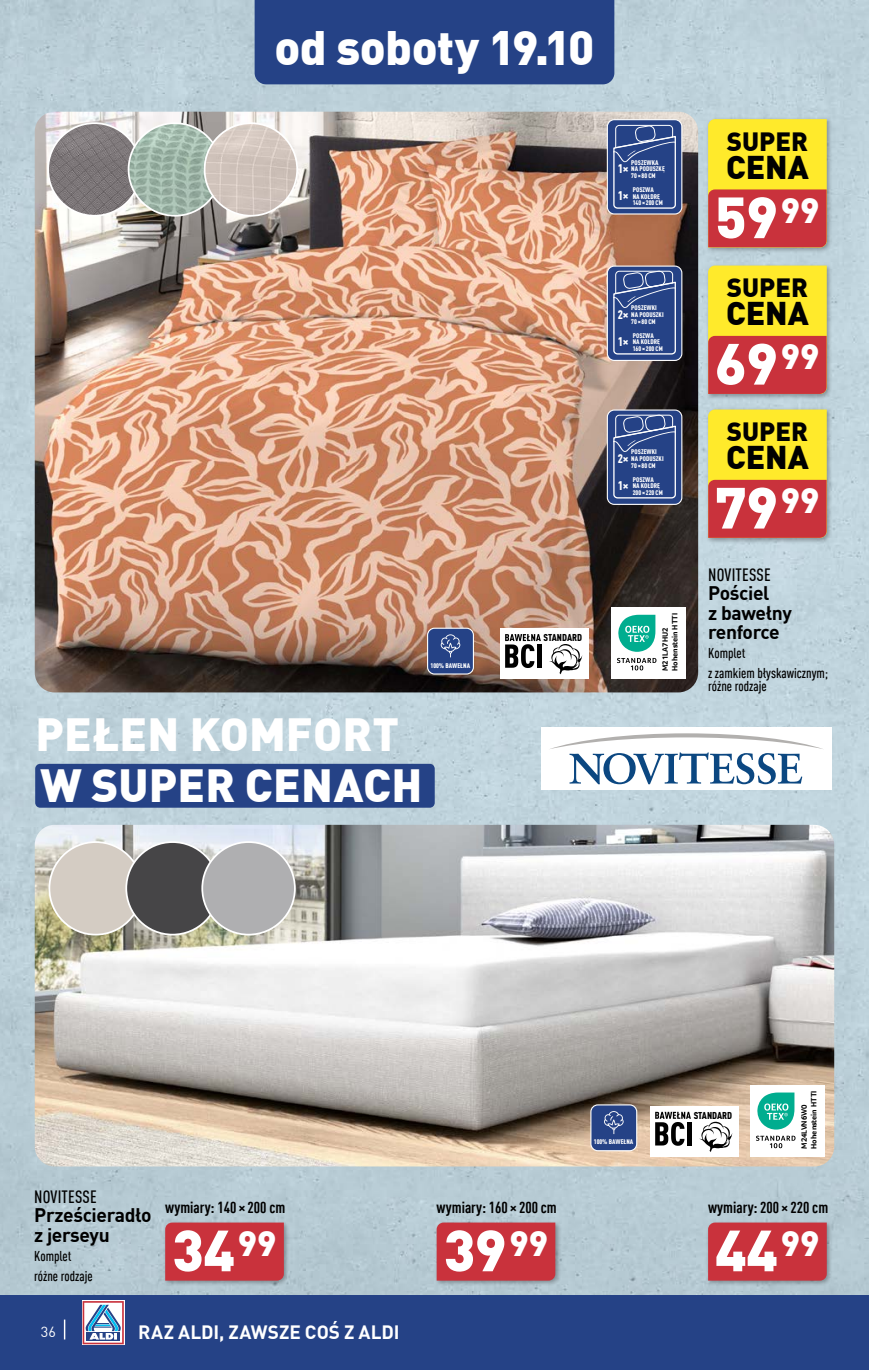
<style>
.page{position:relative;width:869px;height:1370px;background:#fff}
.page>*{position:absolute;margin:0;border:0;box-sizing:border-box;transform-origin:0 0}
.t1{font:900 57.23px "DIN Pro";letter-spacing:-.01em;color:#fff}
.t2{font:900 47.25px "DIN Pro";letter-spacing:-.01em;color:#fff}
.t3{font:900 45.5px/50.9px "DIN Pro";letter-spacing:.005em;color:#fff}
.t4{font:900 32.2px "DIN Pro";color:#000}
.t5{font:900 25.9px "DIN Pro";color:#000}
.t6{font:700 19.25px/19.2px "DIN Pro";letter-spacing:-.02em;color:#000}
.t7{font:700 18.9px "DIN Pro";letter-spacing:.005em;color:#fff}
.t8{font:500 condensed 17.5px "DIN Pro";letter-spacing:.01em;color:#000}
.t9{font:700 condensed 15.75px "DIN Pro";color:#000}
.t10{font:14.35px "DIN Pro";color:#fff}
.t11{font:500 condensed 14px/20.1px "DIN Pro";color:#000}
.t12{font:900 condensed 12.25px "DIN Pro";color:#fff}
.t13{font:900 condensed 9.8px "DIN Pro";color:#000}
.t14{font:700 8.05px/9.6px "Foco";color:#000}
.t15{font:900 condensed 6.65px/6.6px "DIN Pro";letter-spacing:.01em;color:#fff}
</style>
<div class="page">
<img style="left:0;top:0;width:868px;height:1295px">
<img style="left:35px;top:112px;width:662px;height:580px">
<img style="left:35px;top:824px;width:798px;height:342px">
<div style="left:35px;top:763px;width:399px;height:44px;background:#254286;border-radius:5px"></div>
<div style="left:49px;top:842px;width:93px;height:92px;background:#d4ccc3;border-radius:50%"></div>
<div style="left:48px;top:841px;width:95px;height:94px;border:2px solid #fff;border-radius:50%"></div>
<div style="left:434px;top:1219px;width:127px;height:67px;background:#000;opacity:.3"></div>
<div style="left:436px;top:1222px;width:119px;height:58px;background:#c9323c"></div>
<div style="left:163px;top:1219px;width:127px;height:67px;background:#000;opacity:.3"></div>
<div style="left:165px;top:1222px;width:119px;height:58px;background:#c9323c"></div>
<div style="left:705px;top:1219px;width:127px;height:67px;background:#000;opacity:.3"></div>
<div style="left:707px;top:1222px;width:119px;height:58px;background:#c9323c"></div>
<div style="left:541px;top:727px;width:290px;height:63px;background:#fff"></div>
<svg style="left:550px;top:733px;width:273px;height:51px"></svg>
<div style="left:590px;top:1104px;width:46px;height:46px;background:#254286;border-radius:7px"></div>
<div style="left:590px;top:1104px;width:47px;height:47px;border:1px solid #fff;border-radius:7px"></div>
<svg style="left:604px;top:1111px;width:19px;height:22px"></svg>
<div style="left:749px;top:1084px;width:74px;height:72px;background:#fff"></div>
<svg style="left:757px;top:1092px;width:37px;height:37px"></svg>
<svg style="left:756px;top:1135px;width:39px;height:13px"></svg>
<div style="left:610px;top:606px;width:75px;height:72px;background:#fff"></div>
<svg style="left:618px;top:614px;width:37px;height:37px"></svg>
<svg style="left:617px;top:657px;width:39px;height:13px"></svg>
<div style="left:650px;top:1105px;width:88px;height:51px;background:#fff"></div>
<hr style="left:687px;top:1122px;width:4px;height:23px;background:#000">
<svg style="left:655px;top:1111px;width:35px;height:34px"></svg>
<svg style="left:699px;top:1121px;width:33px;height:30px"></svg>
<div style="left:500px;top:628px;width:88px;height:50px;background:#fff"></div>
<hr style="left:537px;top:644px;width:4px;height:23px;background:#000">
<svg style="left:505px;top:634px;width:35px;height:34px"></svg>
<svg style="left:549px;top:644px;width:33px;height:30px"></svg>
<div style="left:427px;top:628px;width:46px;height:46px;background:#254286;border-radius:7px"></div>
<div style="left:427px;top:627px;width:46px;height:47px;border:1px solid #fff;border-radius:7px"></div>
<svg style="left:440px;top:634px;width:20px;height:23px"></svg>
<div style="left:607px;top:266px;width:74px;height:94px;background:#254286;border-radius:7px"></div>
<div style="left:606px;top:265px;width:76px;height:96px;border:1px solid #fff;border-radius:7px"></div>
<svg style="left:613px;top:270px;width:63px;height:85px"></svg>
<div style="left:607px;top:410px;width:74px;height:94px;background:#254286;border-radius:7px"></div>
<div style="left:606px;top:409px;width:76px;height:96px;border:1px solid #fff;border-radius:7px"></div>
<svg style="left:613px;top:414px;width:63px;height:85px"></svg>
<img style="left:48px;top:123px;width:93px;height:93px;border-radius:46px">
<div style="left:47px;top:122px;width:94px;height:94px;border:2px solid #fff;border-radius:50%"></div>
<img style="left:128px;top:123px;width:93px;height:93px;border-radius:46px">
<div style="left:128px;top:122px;width:94px;height:94px;border:2px solid #fff;border-radius:50%"></div>
<img style="left:204px;top:123px;width:93px;height:93px;border-radius:46px">
<div style="left:203px;top:122px;width:95px;height:94px;border:2px solid #fff;border-radius:50%"></div>
<div style="left:705px;top:117px;width:127px;height:136px;background:#000;opacity:.3"></div>
<svg style="left:707px;top:119px;width:119px;height:128px;background:#e69734"></svg>
<div style="left:705px;top:407px;width:127px;height:137px;background:#000;opacity:.3"></div>
<svg style="left:707px;top:409px;width:119px;height:129px;background:#e59734"></svg>
<div style="left:705px;top:263px;width:127px;height:137px;background:#000;opacity:.3"></div>
<svg style="left:707px;top:265px;width:119px;height:129px;background:#e59734"></svg>
<div style="left:126px;top:842px;width:93px;height:92px;background:#464547;border-radius:50%"></div>
<div style="left:125px;top:841px;width:95px;height:94px;border:2px solid #fff;border-radius:50%"></div>
<div style="left:202px;top:842px;width:93px;height:92px;background:#afafb1;border-radius:50%"></div>
<div style="left:201px;top:841px;width:94px;height:94px;border:2px solid #fff;border-radius:50%"></div>
<div style="left:607px;top:120px;width:74px;height:94px;background:#254286;border-radius:7px"></div>
<div style="left:606px;top:119px;width:76px;height:95px;border:1px solid #fff;border-radius:7px"></div>
<svg style="left:613px;top:124px;width:63px;height:85px"></svg>
<div style="left:254px;top:0;width:360px;height:84px;background:#254286"></div>
<hr style="left:868px;top:1295px;width:1px;height:74px;background:#254286">
<div style="left:0;top:1295px;width:868px;height:74px;background:#254286"></div>
<svg style="left:82px;top:1300px;width:42px;height:44px"></svg>
<svg style="left:83px;top:1300px;width:41px;height:43px"></svg>
<svg style="left:64px;top:1319px;width:1px;height:20px"></svg>
<h2 class="t2" style="left:274px;top:10px;width:321px">od soboty 19.10</h2>
<h3 class="t12" style="left:617px;top:159px;width:12px">1×</h3>
<p class="t15" style="left:631px;top:158px;width:35px">POSZEWKA<br>NA PODUSZKĘ<br>70 × 80 CM</p>
<p class="t15" style="left:632px;top:186px;width:32px">POSZWA<br>NA KOŁDRĘ<br>140 × 200 CM</p>
<h3 class="t12" style="left:617px;top:186px;width:12px">1×</h3>
<h3 class="t12" style="left:617px;top:305px;width:12px">2×</h3>
<p class="t15" style="left:631px;top:304px;width:34px">POSZEWKI<br>NA PODUSZKI<br>70 × 80 CM</p>
<p class="t15" style="left:632px;top:331px;width:32px">POSZWA<br>NA KOŁDRĘ<br>160 × 200 CM</p>
<h3 class="t12" style="left:617px;top:332px;width:12px">1×</h3>
<h3 class="t12" style="left:617px;top:449px;width:12px">2×</h3>
<p class="t15" style="left:631px;top:448px;width:34px">POSZEWKI<br>NA PODUSZKI<br>70 × 80 CM</p>
<p class="t15" style="left:632px;top:475px;width:32px">POSZWA<br>NA KOŁDRĘ<br>200 × 220 CM</p>
<h3 class="t12" style="left:617px;top:476px;width:12px">1×</h3>
<p class="t15" style="left:430px;top:661px;width:41px">100% BAWEŁNA</p>
<h3 class="t3" style="left:35px;top:706px;width:388px">PEŁEN KOMFORT<br>W SUPER CENACH</h3>
<h3 class="t13" style="left:543px;top:630px;width:40px">STANDARD</h3>
<p class="t14" style="left:660px;top:671px;width:59px;rotate:-90deg">M21LA7HU2<br>Hohenstein HTTI</p>
<h3 class="t5" style="left:726px;top:120px;width:83px">SUPER</h3>
<h3 class="t4" style="left:725px;top:141px;width:84px">CENA</h3>
<h1 class="t1" style="left:714px;top:172px;width:106px">59<sup>99</sup></h1>
<h3 class="t5" style="left:726px;top:267px;width:83px">SUPER</h3>
<h3 class="t4" style="left:725px;top:288px;width:84px">CENA</h3>
<h1 class="t1" style="left:714px;top:318px;width:106px">69<sup>99</sup></h1>
<h3 class="t5" style="left:726px;top:411px;width:83px">SUPER</h3>
<h3 class="t4" style="left:725px;top:431px;width:84px">CENA</h3>
<h1 class="t1" style="left:714px;top:462px;width:106px">79<sup>99</sup></h1>
<h3 class="t8" style="left:707px;top:562px;width:64px">NOVITESSE</h3>
<h3 class="t6" style="left:707px;top:582px;width:85px">Pościel<br>z bawełny renforce</h3>
<h3 class="t11" style="left:707px;top:642px;width:122px">Komplet<br>z zamkiem błyskawicznym;</h3>
<h3 class="t11" style="left:707px;top:675px;width:60px">różne rodzaje</h3>
<p class="t15" style="left:593px;top:1137px;width:41px">100% BAWEŁNA</p>
<h3 class="t13" style="left:693px;top:1107px;width:40px">STANDARD</h3>
<p class="t14" style="left:798px;top:1148px;width:59px;rotate:-90deg">M24LVN6W0<br>Hohenstein HTTI</p>
<h3 class="t8" style="left:34px;top:1184px;width:64px">NOVITESSE</h3>
<h3 class="t6" style="left:34px;top:1204px;width:119px">Prześcieradło z jerseyu</h3>
<h3 class="t11" style="left:34px;top:1244px;width:60px">Komplet różne rodzaje</h3>
<h3 class="t9" style="left:165px;top:1195px;width:122px">wymiary: 140 × 200 cm</h3>
<h3 class="t9" style="left:436px;top:1195px;width:122px">wymiary: 160 × 200 cm</h3>
<h3 class="t9" style="left:707px;top:1195px;width:122px">wymiary: 200 × 220 cm</h3>
<h1 class="t1" style="left:172px;top:1204px;width:106px">34<sup>99</sup></h1>
<h1 class="t1" style="left:443px;top:1204px;width:106px">39<sup>99</sup></h1>
<h1 class="t1" style="left:714px;top:1204px;width:106px">44<sup>99</sup></h1>
<h3 class="t10" style="left:41px;top:1320px;width:17px">2436</h3>
<h3 class="t7" style="left:138px;top:1317px;width:263px">RAZ ALDI, ZAWSZE COŚ Z ALDI</h3>
</div>
